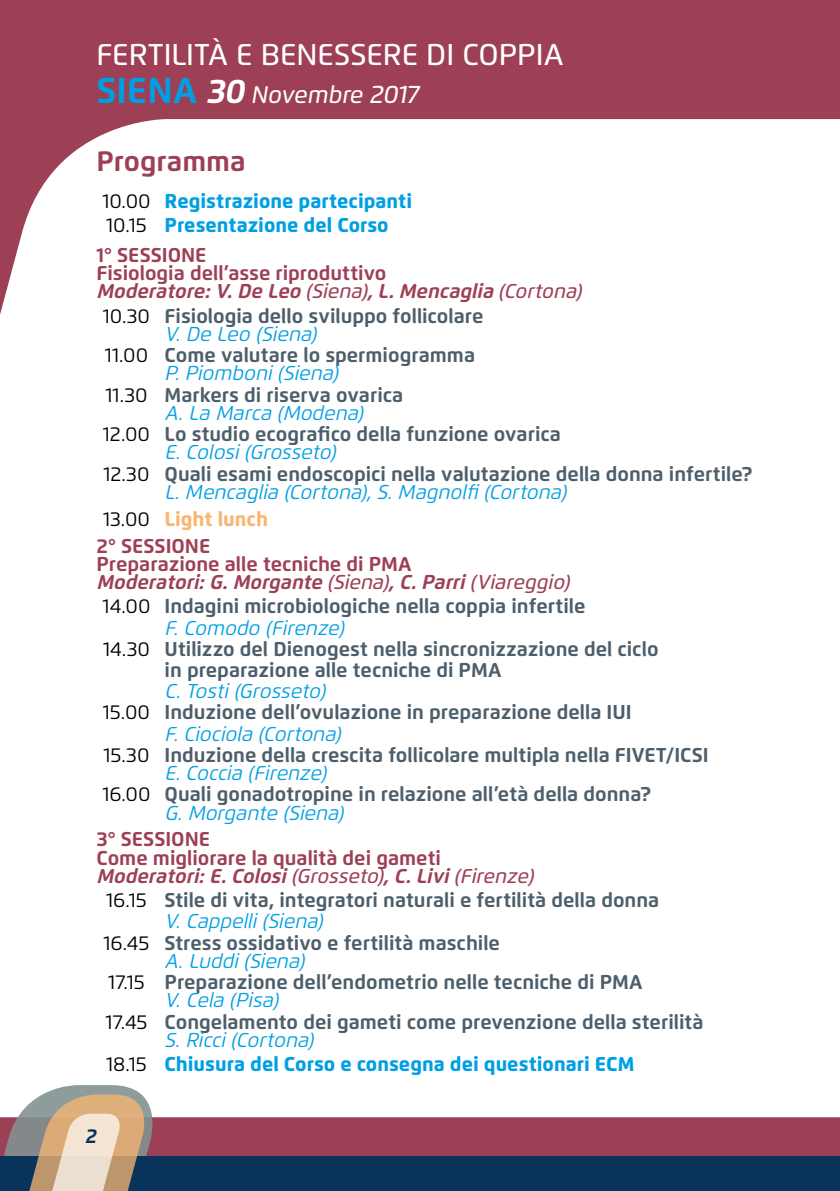
<style>
.page{position:relative;width:840px;height:1191px;background:#fff}
.page>*{position:absolute;margin:0;border:0;box-sizing:border-box;transform-origin:0 0}
.t1{font:700 36px "Flexo";color:#009fe3}
.t2{font:500 30px "Flexo";color:#fff}
.t3{font:700 28px "Flexo";color:#9d3f55}
.t4{font:italic 500 24px "Flexo";color:#fff}
.t5{font:700 20px/18.4px "Flexo";color:#4d5e6b}
.t6{font:700 20px/18.4px "Flexo";color:#9d3f55}
.t7{font:800 20px/24px "Flexo";color:#009fe3}
.t8{font:italic 20px "Flexo";color:#009fe3}
.t9{font:800 20px/26.8px "Flexo";color:#f9b672}
.t10{font:italic 700 20px "Flexo";color:#09335b}
.s1{font-weight:700;font-size:34px}
.s2{font-size:25.2px}
.s3{font-weight:400;color:#000}
.s4{font-style:italic}
.s5{font-weight:500;font-style:italic}
.s6{font-weight:400;font-style:italic;color:#009fe3}
.s7{font-weight:700;color:#9d3f55}
.s8{font-weight:400;font-style:italic}
</style>
<div class="page">
<div style="left:0;top:0;width:839px;height:1191px;background:#9d3f55"></div>
<div style="left:0;top:119px;width:839px;height:998px;background:#fff"></div>
<div style="left:614px;top:119px;width:225px;height:916px;background:#fff"></div>
<div style="left:0;top:1156px;width:839px;height:35px;background:#09335b"></div>
<svg style="left:0;top:1085px;width:165px;height:106px"></svg>
<h2 class="t2" style="left:96px;top:36px;width:468px">FERTILITÀ E BENESSERE DI COPPIA</h2>
<p class="t4" style="left:207px;top:80px;width:214px"><span class="s1">30</span> Novembre <span class="s2">2017</span></p>
<h1 class="t1" style="left:96px;top:68px;width:102px">SIENA</h1>
<h3 class="t3" style="left:96px;top:144px;width:151px">Programma</h3>
<p class="t7" style="left:102px;top:189px;width:311px"><span class="s3">10.00</span> Registrazione partecipanti<br><span class="s3">10.15</span> Presentazione del Corso</p>
<p class="t6" style="left:96px;top:245px;width:491px">1° SESSIONE<br>Fisiologia dell’asse riproduttivo<br><span class="s4">Moderatore:V.De Leo</span> <span class="s5">(Siena)</span><span class="s4">,L.Mencaglia</span> <span class="s5">(Cortona)</span></p>
<p class="t5" style="left:164px;top:306px;width:320px;text-indent:-62px"><span class="s3">10.30</span> Fisiologia dello sviluppo follicolare<br><span class="s6">V.De Leo (Siena)</span></p>
<p class="t5" style="left:164px;top:346px;width:312px;text-indent:-60px"><span class="s3">11.00</span> Come valutare lo spermiogramma<br><span class="s6">P.Piomboni(Siena)</span></p>
<p class="t5" style="left:164px;top:385px;width:240px;text-indent:-59px"><span class="s3">11.30</span> Markers di riserva ovarica<br><span class="s6">A.La Marca (Modena)</span></p>
<p class="t5" style="left:164px;top:425px;width:398px;text-indent:-62px"><span class="s3">12.00</span> Lo studio ecografico della funzione ovarica<br><span class="s6">E.Colosi(Grosseto)</span></p>
<p class="t5" style="left:164px;top:464px;width:589px;text-indent:-61px"><span class="s3">12.30</span> Quali esami endoscopici nella valutazione della donna infertile?<br><span class="s6">L.Mencaglia (Cortona),S.Magnolfi (Cortona)</span></p>
<p class="t9" style="left:96px;top:505px;width:173px;text-indent:7px"><span class="s3">13.00</span> Light lunch<br><span class="s7">2° SESSIONE</span></p>
<p class="t6" style="left:96px;top:555px;width:479px">Preparazione alle tecniche di PMA<br><span class="s4">Moderatori:G.Morgante</span> <span class="s5">(Siena)</span><span class="s4">,C.Parri</span><span class="s5">(Viareggio)</span></p>
<p class="t5" style="left:102px;top:597px;width:484px"><span class="s3">14.00</span> Indagini microbiologiche nella coppia infertile</p>
<p class="t8" style="left:164px;top:615px;width:186px">F.Comodo (Firenze)</p>
<p class="t5" style="left:103px;top:639px;width:556px"><span class="s3">14.30</span> Utilizzo del Dienogest nella sincronizzazione del ciclo</p>
<p class="t5" style="left:164px;top:660px;width:338px">in preparazione alle tecniche di PMA</p>
<p class="t8" style="left:164px;top:679px;width:167px">C.Tosti(Grosseto)</p>
<p class="t5" style="left:103px;top:703px;width:530px"><span class="s3">15.00</span> Induzione dell’ovulazione in preparazione della IUI</p>
<p class="t8" style="left:164px;top:721px;width:183px">F.Ciociola (Cortona)</p>
<p class="t5" style="left:103px;top:745px;width:606px"><span class="s3">15.30</span> Induzione della crescita follicolare multipla nella FIVET/ICSI</p>
<p class="t5" style="left:102px;top:762px;width:550px;line-height:21.2px;text-indent:62px"><span class="s6">E.Coccia (Firenze)<br></span><span class="s3">16.00</span> Quali gonadotropine in relazione all’età della donna?</p>
<p class="t8" style="left:164px;top:800px;width:185px">G.Morgante (Siena)</p>
<p class="t6" style="left:96px;top:830px;width:443px">3° SESSIONE<br>Come migliorare la qualità dei gameti<br><span class="s4">Moderatori:E.Colosi</span><span class="s5">(Grosseto)</span><span class="s4">,C.Livi</span><span class="s5">(Firenze)</span></p>
<p class="t5" style="left:106px;top:890px;width:554px"><span class="s3">16.15</span> Stile di vita, integratori naturali e fertilità della donna</p>
<p class="t8" style="left:164px;top:909px;width:165px">V.Cappelli(Siena)</p>
<p class="t5" style="left:103px;top:933px;width:397px"><span class="s3">16.45</span> Stress ossidativo e fertilità maschile</p>
<p class="t5" style="left:108px;top:950px;width:535px;line-height:21.2px;text-indent:56px"><span class="s6">A.Luddi(Siena)<br></span><span class="s3">17.15</span> Preparazione dell’endometrio nelle tecniche di PMA</p>
<p class="t5" style="left:105px;top:989px;width:599px;line-height:21.2px;text-indent:59px"><span class="s6">V.Cela (Pisa)<br></span><span class="s3">17.45</span> Congelamento dei gameti come prevenzione della sterilità</p>
<p class="t7" style="left:106px;top:1027px;width:529px;text-indent:58px"><span class="s8">S.Ricci(Cortona)<br></span><span class="s3">18.15</span> Chiusura del Corso e consegna dei questionari ECM</p>
<p class="t10" style="left:85px;top:1123px;width:13px">2</p>
</div>
